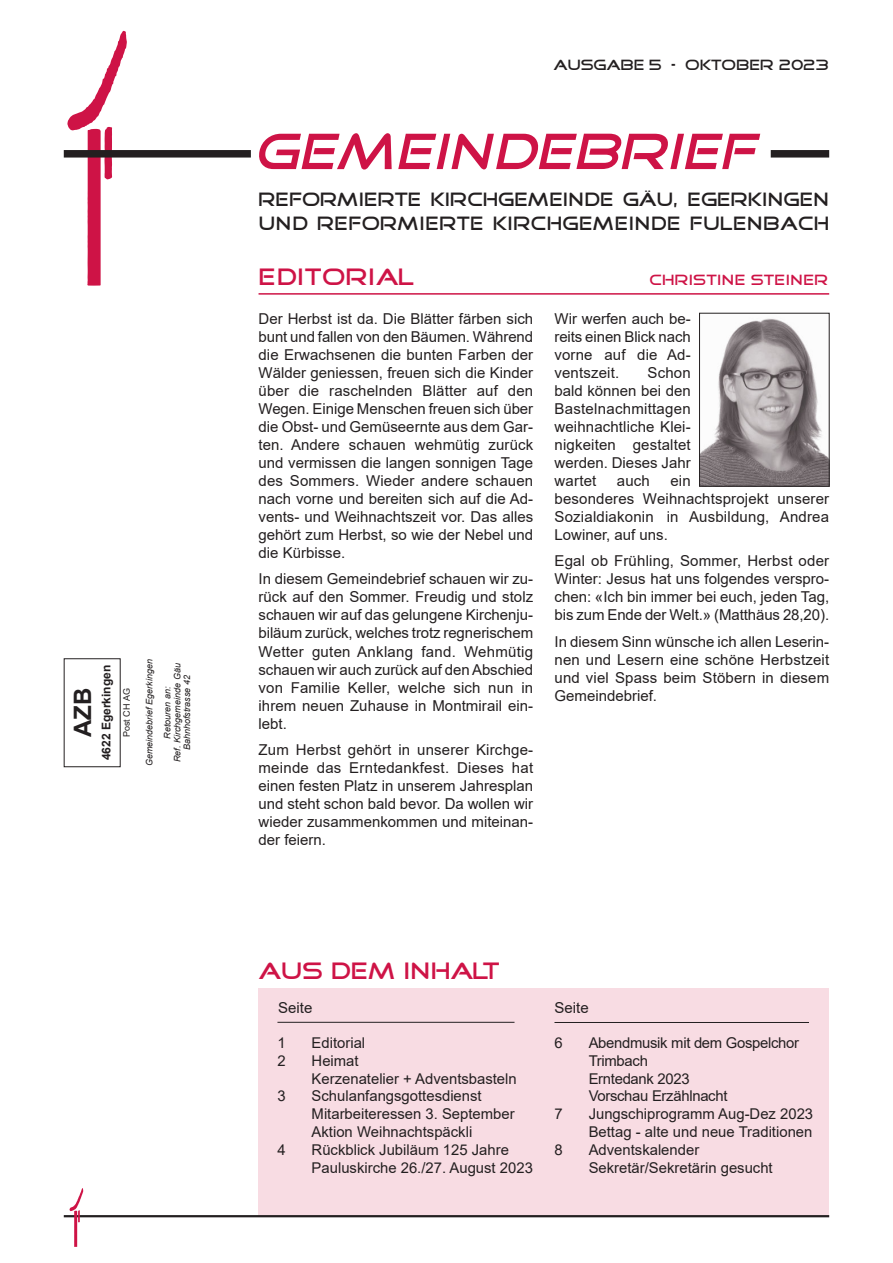
<style>
.page{position:relative;width:893px;height:1263px;background:#fff}
.page>*{position:absolute;margin:0;border:0;box-sizing:border-box;transform-origin:0 0}
.t1{font:italic 51.75px "Good Times";color:#ce1346}
.t2{font:24px "Good Times";color:#ce1346}
.t3{font:24px "Good Times";letter-spacing:.02em;color:#ce1346}
.t4{font:700 24px "Arial";color:#231f20}
.t5{font:19.5px/24px "Good Times";color:#231f20;scale:.96 1}
.t6{font:15px/18px "Arial";color:#231f20;text-align:justify}
.t7{font:15px "Good Times";color:#231f20}
.t8{font:15px "Good Times";letter-spacing:.02em;color:#ce1346}
.t9{font:14.85px/17.9px "Arial";color:#231f20}
.t10{font:14.85px/17.9px "Arial";letter-spacing:-.02em;color:#231f20}
.t11{font:700 12px "Arial";color:#231f20}
.t12{font:italic 9px/18.3px "Arial";color:#231f20;text-align:center}
.t13{font:9px "Arial";color:#231f20}
</style>
<div class="page">
<div style="left:259px;top:988px;width:570px;height:228px;background:#f8dce3"></div>
<div style="left:771px;top:150px;width:58px;height:8px;background:#231f20"></div>
<hr style="left:64px;top:1215px;width:765px;height:2px;background:#231f20">
<div style="left:64px;top:658px;width:57px;height:109px;border:1px solid #231f20"></div>
<hr style="left:259px;top:293px;width:570px;height:2px;background:#ce1346">
<hr style="left:277px;top:1022px;width:237px;height:1px;background:#231f20">
<hr style="left:554px;top:1022px;width:255px;height:1px;background:#231f20">
<img style="left:701px;top:318px;width:126px;height:166px">
<div style="left:699px;top:313px;width:130px;height:173px;border:1px solid #231f20"></div>
<svg style="left:67px;top:31px;width:60px;height:255px"></svg>
<div style="left:64px;top:150px;width:187px;height:8px;background:#231f20"></div>
<svg style="left:70px;top:1188px;width:13px;height:59px"></svg>
<h2 class="t4" style="left:74px;top:737px;width:51px;rotate:-90deg">AZB</h2>
<p class="t11" style="left:102px;top:760px;width:97px;rotate:-90deg">4622 Egerkingen</p>
<p class="t13" style="left:123px;top:737px;width:50px;rotate:-90deg">Post CH AG</p>
<p class="t12" style="left:141px;top:766px;width:109px;rotate:-90deg">Gemeindebrief Egerkingen<br>Retouren an:</p>
<p class="t12" style="left:173px;top:762px;width:100px;line-height:9.8px;rotate:-90deg">Ref. Kirchgemeinde Gäu<br>Bahnhofstrasse 42</p>
<p class="t7" style="left:553px;top:59px;width:277px">AUSGABE 5 – OKTOBER 2023</p>
<h1 class="t1" style="left:253px;top:131px;width:514px">GEMEINDEBRIEF</h1>
<h3 class="t5" style="left:259px;top:189px;width:596px">REFORMIERTE KIRCHGEMEINDE GÄU, EGERKINGEN<br>UND REFORMIERTE KIRCHGEMEINDE FULENBACH</h3>
<h2 class="t3" style="left:259px;top:268px;width:157px">EDITORIAL</h2>
<p class="t8" style="left:650px;top:274px;width:180px">CHRISTINE STEINER</p>
<p class="t6" style="left:259px;top:311px;width:276px">Der Herbst ist da. Die Blätter färben sich bunt und fallen von den Bäumen. Während die Erwachsenen die bunten Farben der Wälder geniessen, freuen sich die Kinder über die raschelnden Blätter auf den Wegen. Einige Menschen freuen sich über die Obst- und Gemüseernte aus dem Gar&shy;ten. Andere schauen wehmütig zurück und vermissen die langen sonnigen Tage des Sommers. Wieder andere schauen nach vorne und bereiten sich auf die Ad&shy;vents- und Weihnachtszeit vor. Das alles gehört zum Herbst, so wie der Nebel und die Kürbisse.</p>
<p class="t6" style="left:259px;top:572px;width:276px">In diesem Gemeindebrief schauen wir zu&shy;rück auf den Sommer. Freudig und stolz schauen wir auf das gelungene Kirchenju&shy;biläum zurück, welches trotz regnerischem Wetter guten Anklang fand. Wehmütig schauen wir auch zurück auf den Abschied von Familie Keller, welche sich nun in ihrem neuen Zuhause in Montmirail ein&shy;lebt.</p>
<p class="t6" style="left:259px;top:742px;width:276px">Zum Herbst gehört in unserer Kirchge&shy;meinde das Erntedankfest. Dieses hat einen festen Platz in unserem Jahresplan und steht schon bald bevor. Da wollen wir wieder zusammenkommen und miteinan&shy;der feiern.</p>
<p class="t6" style="left:554px;top:311px;width:138px">Wir werfen auch be&shy;reits einen Blick nach vorne auf die Ad&shy;ventszeit.</p>
<p class="t6" style="left:554px;top:365px;width:138px;text-indent:93px">Schon bald können bei den Bastelnachmittagen weihnachtliche Klei&shy;nigkeiten gestaltet werden. Dieses Jahr wartet</p>
<p class="t6" style="left:554px;top:473px;width:276px;text-align:left;text-indent:116px">ein<br>besonderes Weihnachtsprojekt unserer<br>Sozialdiakonin in Ausbildung, Andrea<br>Lowiner, auf uns.</p>
<p class="t6" style="left:554px;top:554px;width:276px">Egal ob Frühling, Sommer, Herbst oder Winter: Jesus hat uns folgendes verspro&shy;chen: «Ich bin immer bei euch, jeden Tag, bis zum Ende der Welt.» (Matthäus 28,20).</p>
<p class="t6" style="left:554px;top:634px;width:276px">In diesem Sinn wünsche ich allen Leserin&shy;nen und Lesern eine schöne Herbstzeit und viel Spass beim Stöbern in diesem Gemeindebrief.</p>
<p class="t6" style="left:617px;top:473px;width:35px">auch</p>
<h2 class="t2" style="left:259px;top:961px;width:242px">AUS DEM INHALT</h2>
<p class="t6" style="left:278px;top:1000px;width:36px">Seite</p>
<p class="t9" style="left:277px;top:1035px;width:10px">1</p>
<p class="t9" style="left:312px;top:1035px;width:55px">Editorial</p>
<p class="t9" style="left:277px;top:1053px;width:10px">2</p>
<p class="t9" style="left:312px;top:1053px;width:207px">Heimat<br>Kerzenatelier + Adventsbasteln</p>
<p class="t9" style="left:277px;top:1088px;width:10px">3</p>
<p class="t9" style="left:312px;top:1088px;width:205px">Schulanfangsgottesdienst<br>Mitarbeiteressen 3. September<br>Aktion Weihnachtspäckli</p>
<p class="t9" style="left:277px;top:1142px;width:10px">4</p>
<p class="t9" style="left:312px;top:1142px;width:223px">Rückblick Jubiläum 125 Jahre<br>Pauluskirche 26./27. August 2023</p>
<p class="t6" style="left:554px;top:1000px;width:36px">Seite</p>
<p class="t9" style="left:554px;top:1035px;width:10px">6</p>
<p class="t10" style="left:589px;top:1035px;width:212px">Abendmusik mit dem Gospelchor<br>Trimbach<br>Erntedank 2023<br>Vorschau Erzählnacht</p>
<p class="t9" style="left:554px;top:1106px;width:10px">7</p>
<p class="t9" style="left:589px;top:1106px;width:226px">Jungschiprogramm Aug-Dez 2023<br>Bettag - alte und neue Traditionen</p>
<p class="t9" style="left:554px;top:1142px;width:10px">8</p>
<p class="t9" style="left:589px;top:1142px;width:186px">Adventskalender<br>Sekretär/Sekretärin gesucht</p>
</div>
